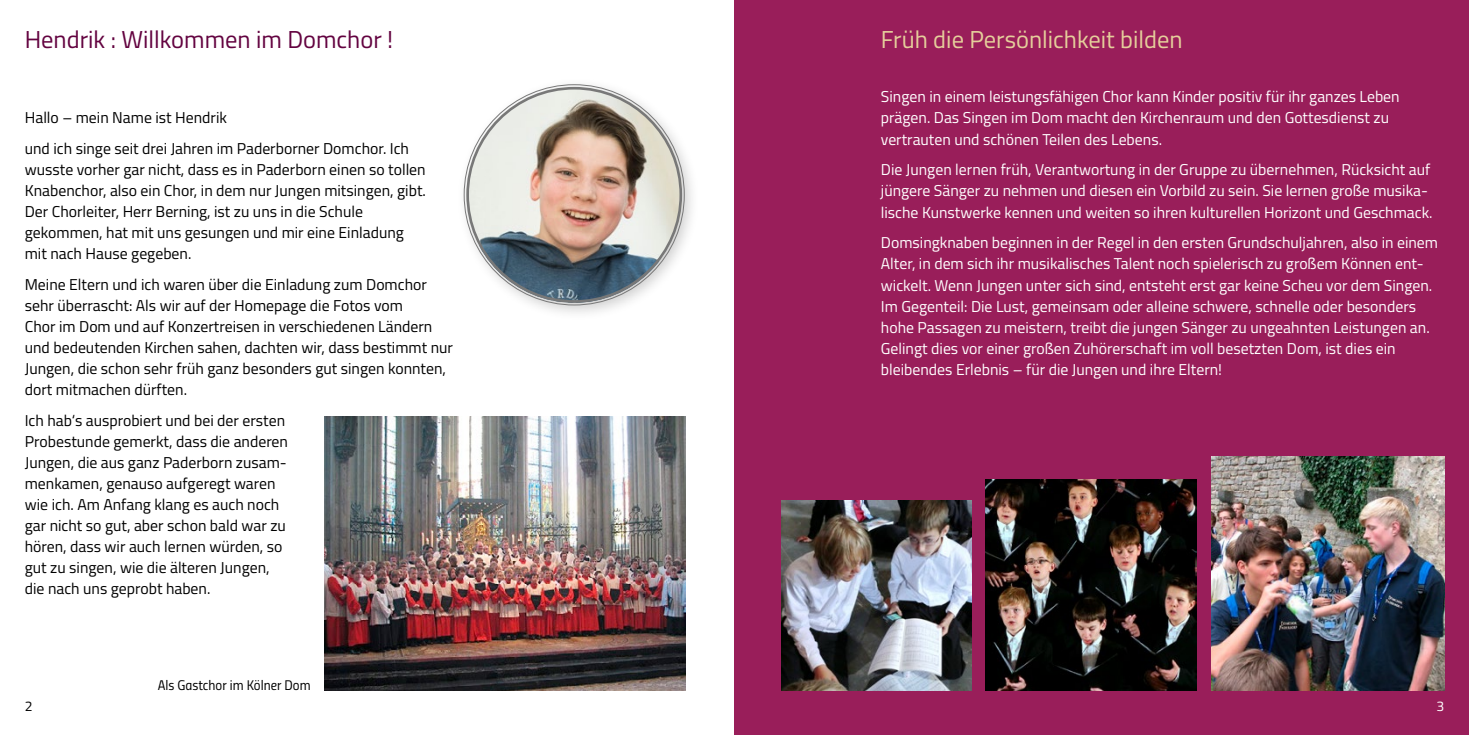
<style>
.page{position:relative;width:1469px;height:735px;background:#fff}
.page>*{position:absolute;margin:0;border:0;box-sizing:border-box;transform-origin:0 0}
.t1{font:24.5px "Titillium";color:#630340}
.t2{font:24.5px "Titillium";color:#e5cf9b}
.t3{font:15.75px/21px "Titillium";color:#000}
.t4{font:15.75px/21px "Titillium";color:#fff}
.t5{font:14px "Titillium Regular Upright";color:#000}
.t6{font:14px "Titillium";color:#000}
.t7{font:14px "Titillium";color:#fff}
</style>
<div class="page">
<div style="left:734px;top:0;width:734px;height:734px;background:#991e5a"></div>
<img style="left:1211px;top:456px;width:233px;height:234px">
<img style="left:324px;top:416px;width:361px;height:274px">
<div style="left:455px;top:76px;width:246px;height:246px;background:#000;opacity:.2"></div>
<img style="left:466px;top:87px;width:215px;height:215px;border-radius:106px">
<img style="left:782px;top:500px;width:189px;height:190px">
<img style="left:985px;top:479px;width:211px;height:211px">
<p class="t1" style="left:25px;top:22px;width:370px">Hendrik : Willkommen im Domchor !</p>
<p class="t3" style="left:25px;top:106px;width:204px">Hallo – mein Name ist Hendrik</p>
<p class="t3" style="left:25px;top:137px;width:402px">und ich singe seit drei Jahren im Paderborner Domchor. Ich wusste vorher gar nicht, dass es in Paderborn einen so tollen Knabenchor, also ein Chor, in dem nur Jungen mitsingen, gibt.<br>Der Chorleiter, Herr Berning, ist zu uns in die Schule gekommen, hat mit uns gesungen und mir eine Einladung mit nach Hause gegeben.</p>
<p class="t3" style="left:25px;top:273px;width:429px">Meine Eltern und ich waren über die Einladung zum Domchor sehr überrascht: Als wir auf der Homepage die Fotos vom<br>Chor im Dom und auf Konzertreisen in verschiedenen Ländern und bedeutenden Kirchen sahen, dachten wir, dass bestimmt nur Jungen, die schon sehr früh ganz besonders gut singen konnten, dort mitmachen dürften.</p>
<p class="t3" style="left:25px;top:408px;width:265px">Ich hab‘s ausprobiert und bei der ersten Probestunde gemerkt, dass die anderen Jungen, die aus ganz Paderborn zusam&shy;menkamen, genauso aufgeregt waren wie ich. Am Anfang klang es auch noch gar nicht so gut, aber schon bald war zu hören, dass wir auch lernen würden, so gut zu singen, wie die älteren Jungen, die nach uns geprobt haben.</p>
<p class="t5" style="left:158px;top:674px;width:154px">Als Gastchor im Kölner Dom</p>
<p class="t2" style="left:881px;top:22px;width:303px">Früh die Persönlichkeit bilden</p>
<p class="t4" style="left:881px;top:86px;width:520px">Singen in einem leistungsfähigen Chor kann Kinder positiv für ihr ganzes Leben prägen. Das Singen im Dom macht den Kirchenraum und den Gottesdienst zu vertrauten und schönen Teilen des Lebens.</p>
<p class="t4" style="left:881px;top:158px;width:553px">Die Jungen lernen früh, Verantwortung in der Gruppe zu übernehmen, Rücksicht auf jüngere Sänger zu nehmen und diesen ein Vorbild zu sein. Sie lernen große musika&shy;lische Kunstwerke kennen und weiten so ihren kulturellen Horizont und Geschmack.</p>
<p class="t4" style="left:881px;top:231px;width:558px">Domsingknaben beginnen in der Regel in den ersten Grundschuljahren, also in einem Alter, in dem sich ihr musikalisches Talent noch spielerisch zu großem Können ent&shy;wickelt. Wenn Jungen unter sich sind, entsteht erst gar keine Scheu vor dem Singen.<br>Im Gegenteil: Die Lust, gemeinsam oder alleine schwere, schnelle oder besonders hohe Passagen zu meistern, treibt die jungen Sänger zu ungeahnten Leistungen an.<br>Gelingt dies vor einer großen Zuhörerschaft im voll besetzten Dom, ist dies ein bleibendes Erlebnis – für die Jungen und ihre Eltern!</p>
<p class="t6" style="left:25px;top:695px;width:9px">2</p>
<p class="t7" style="left:1436px;top:695px;width:9px">3</p>
</div>
